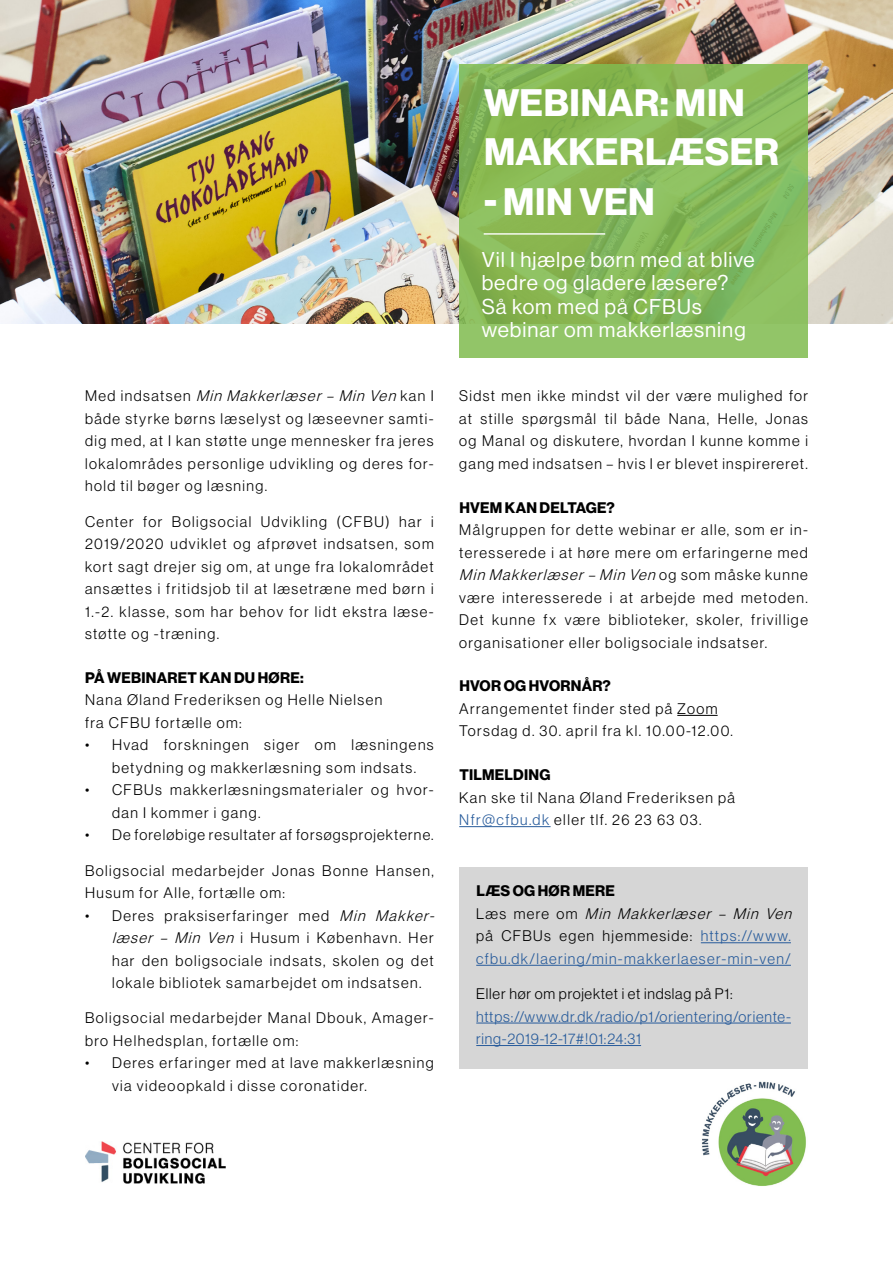
<style>
.page{position:relative;width:893px;height:1263px;background:#fff}
.page>*{position:absolute;margin:0;border:0;box-sizing:border-box;transform-origin:0 0}
.t1{font:700 37.5px/49.5px "Haas Grot Disp 75";letter-spacing:.015em;color:#fff}
.t2{font:21px/23.4px "Haas Grot Disp 55 Roman";letter-spacing:.05em;color:#fff}
.t3{font:300 15px/22.5px "Haas Grot Disp 45";letter-spacing:.095em;color:#000}
.t4{font:300 15px/22.5px "Haas Grot Disp 45";letter-spacing:.085em;color:#275b9b}
.t5{font:700 15px "Haas Grot Disp 75";letter-spacing:.015em;color:#000}
.t6{font:300 15px/22.5px "Haas Grot Disp 45";letter-spacing:.055em;color:#275b9b}
.t7{font:300 15px "Haas Grot Disp 45";letter-spacing:.05em;color:#000}
.s1{font-style:italic}
.s2{color:#275b9b}
.s3{color:#000}
.s4{font-style:italic;color:#000}
</style>
<div class="page">
<img style="left:0;top:0;width:893px;height:324px">
<hr style="left:677px;top:715px;width:41px;height:1px;background:#000">
<hr style="left:459px;top:826px;width:92px;height:1px;background:#275b9b">
<div style="left:459px;top:867px;width:349px;height:202px;background:#d6d6d6"></div>
<hr style="left:701px;top:942px;width:90px;height:1px;background:#275b9b">
<hr style="left:476px;top:965px;width:315px;height:1px;background:#275b9b">
<hr style="left:476px;top:1023px;width:315px;height:1px;background:#275b9b">
<hr style="left:476px;top:1045px;width:165px;height:1px;background:#275b9b">
<svg style="left:459px;top:65px;width:349px;height:293px;background:#88ba59"></svg>
<img style="left:85px;top:1141px;width:140px;height:42px">
<hr style="left:484px;top:233px;width:121px;height:2px;background:#fff">
<img style="left:702px;top:1081px;width:104px;height:105px">
<p class="t3" style="left:85px;top:385px;width:350px;text-align:justify">M e d i n d s a t s e n <span class="s1">Min Makkerlæser – Min Ven</span> k a n I både styrke børns læselyst og læseevner samti&shy;dig med, at I kan støtte unge mennesker fra jeres lokalområdes personlige udvikling og deres for&shy;hold til bøger og læsning.</p>
<p class="t3" style="left:85px;top:510px;width:350px;text-align:justify">Center for Boligsocial Udvikling (CFBU) har i 2019/2020 udviklet og afprøvet indsatsen, som kort sagt drejer sig om, at unge fra lokalområdet ansættes i fritidsjob til at læsetræne med børn i 1.-2. klasse, som har behov for lidt ekstra læse&shy;støtte og -træning.</p>
<p class="t5" style="left:85px;top:669px;width:220px">PÅ WEBINARET KAN DU HØRE:</p>
<p class="t3" style="left:85px;top:689px;width:299px">Nana Øland Frederiksen og Helle Nielsen fra CFBU fortælle om:</p>
<p class="t3" style="left:112px;top:734px;width:323px;text-indent:-27px">• Hvad forskningen siger om læsningens betydning og makkerlæsning som indsats.</p>
<p class="t3" style="left:112px;top:779px;width:323px;text-indent:-27px">• CFBUs makkerlæsningsmaterialer og hvor&shy;dan I kommer i gang.</p>
<p class="t3" style="left:85px;top:824px;width:350px">• De foreløbige resultater af forsøgsprojekterne.</p>
<p class="t3" style="left:85px;top:859px;width:350px">Boligsocial medarbejder Jonas Bonne Hansen,<br>Husum for Alle, fortælle om:</p>
<p class="t3" style="left:112px;top:904px;width:328px;text-indent:-27px">• Deres praksiserfaringer med <span class="s1">Min Makker&shy;læser – Min Ven</span> i Husum i København. Her har den boligsociale indsats, skolen og det lokale bibliotek samarbejdet om indsatsen.</p>
<p class="t3" style="left:85px;top:1007px;width:350px">Boligsocial medarbejder Manal Dbouk, Amager&shy;bro Helhedsplan, fortælle om:</p>
<p class="t3" style="left:112px;top:1052px;width:323px;text-indent:-27px">• Deres erfaringer med at lave makkerlæsning via videoopkald i disse coronatider.</p>
<h1 class="t1" style="left:484px;top:78px;width:297px">WEBINAR: MIN<br>MAKKERLÆSER</h1>
<h1 class="t1" style="left:484px;top:177px;width:172px">- MIN VEN</h1>
<h2 class="t2" style="left:482px;top:248px;width:275px">Vil I hjælpe børn med at blive bedre og gladere læsere?<br>Så kom med på CFBUs webinar om makkerlæsning</h2>
<p class="t3" style="left:459px;top:385px;width:350px;text-align:justify">Sidst men ikke mindst vil der være mulighed for at stille spørgsmål til både Nana, Helle, Jonas og Manal og diskutere, hvordan I kunne komme i gang med indsatsen – hvis I er blevet inspirereret.</p>
<p class="t5" style="left:459px;top:499px;width:157px">HVEM KAN DELTAGE?</p>
<p class="t3" style="left:459px;top:519px;width:350px;text-align:justify">Målgruppen for dette webinar er alle, som er in&shy;teresserede i at høre mere om erfaringerne med <span class="s1">Min Makkerlæser – Min Ven</span> o g s o m m å s k e k u n n e være interesserede i at arbejde med metoden.<br>Det kunne fx være biblioteker, skoler, frivillige organisationer eller boligsociale indsatser.</p>
<p class="t5" style="left:459px;top:677px;width:153px">HVOR OG HVORNÅR?</p>
<p class="t3" style="left:459px;top:697px;width:275px">Arrangementet finder sted på Zoom<br>Torsdag d. 30. april fra kl. 10.00-12.00.</p>
<p class="t5" style="left:459px;top:766px;width:93px">TILMELDING</p>
<p class="t3" style="left:459px;top:786px;width:277px">Kan ske til Nana Øland Frederiksen på<br><span class="s2">Nfr@cfbu.dk</span> eller tlf. 26 23 63 03.</p>
<p class="t5" style="left:476px;top:882px;width:140px">LÆS OG HØR MERE</p>
<p class="t4" style="left:476px;top:902px;width:321px"><span class="s3">L æ s m e r e o m</span> <span class="s4">Min Makkerlæser – Min Ven </span><span class="s3">på CFBUs egen hjemmeside:</span> https://www. cfbu.dk/laering/min-makkerlaeser-min-ven/</p>
<p class="t7" style="left:476px;top:985px;width:258px">Eller hør om projektet i et indslag på P1:</p>
<p class="t6" style="left:476px;top:1005px;width:316px">https://www.dr.dk/radio/p1/orientering/oriente&shy;ring-2019-12-17#!01:24:31</p>
</div>
